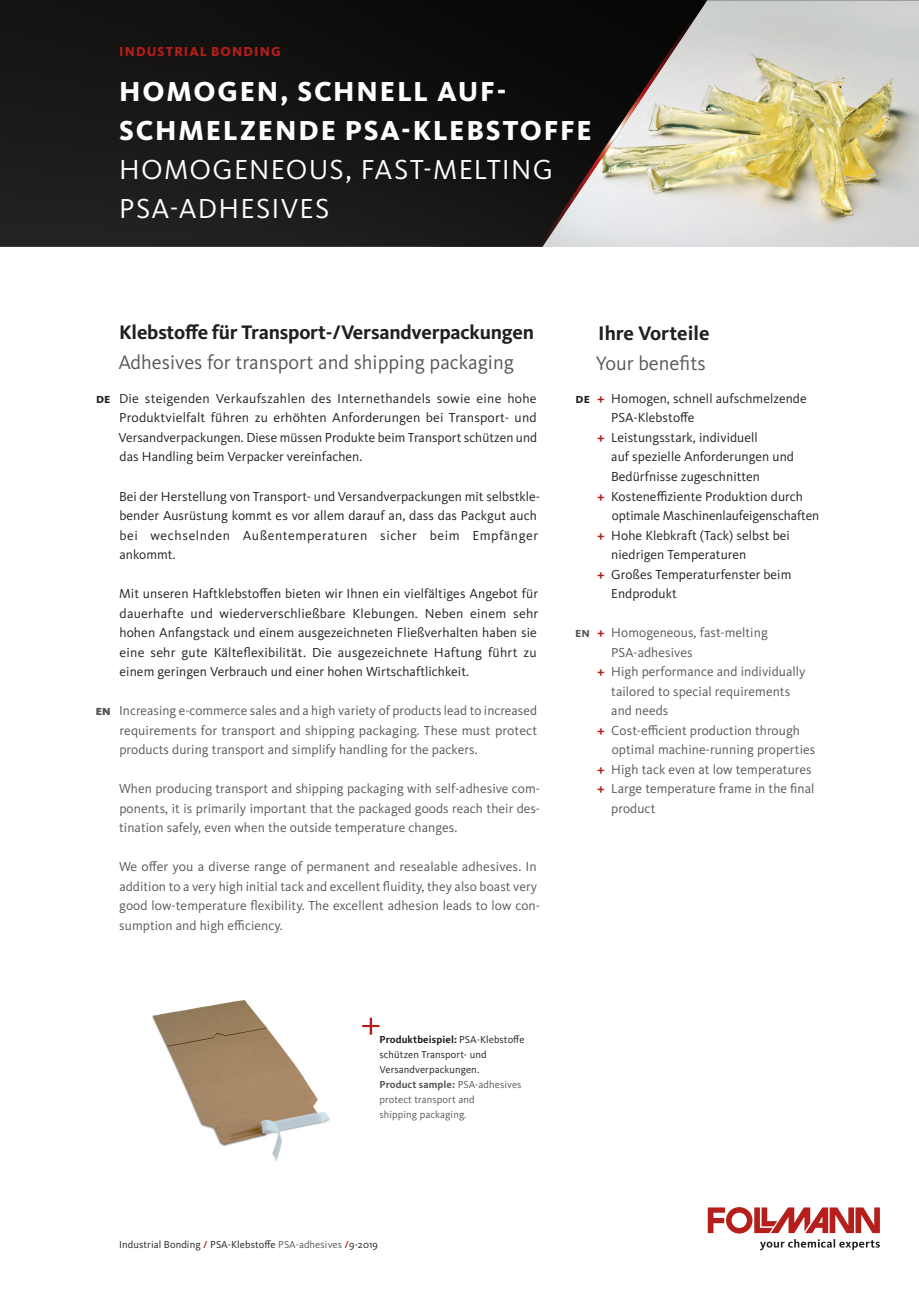
<style>
.page{position:relative;width:919px;height:1289px;background:#fff}
.page>*{position:absolute;margin:0;border:0;box-sizing:border-box;transform-origin:0 0}
.H3_DE{font:800 28.5px/39px "Kievit Pro";letter-spacing:.065em;color:#fff}
.H3_EN{font:28.5px "Kievit Pro";letter-spacing:.045em;color:#fff}
.H4_DE{font:700 20.25px/29.2px "Kievit Pro";letter-spacing:-.01em;color:#231f20}
.H4_EN{font:20.25px "Kievit Pro";color:#57585a}
.Fließtext_Block_DE{font:13.5px/19.5px "Kievit Pro";letter-spacing:.005em;color:#231f20}
.Fließtext_Block_EN{font:13.5px/19.5px "Kievit Pro";letter-spacing:.005em;color:#57585a}
.H5_DE{font:800 13.5px "Kievit Pro";letter-spacing:.08em;color:#b51e1b}
.Länderkennung{font:700 13.5px "Kievit Pro";color:#231f20}
.Länderkennung-2{font:700 13.5px "Kievit Pro";color:#57585a}
.BU_Marginalien_DE{font:10.5px/15px "Kievit Pro";letter-spacing:.01em;color:#231f20}
.s1{font-weight:400;color:#57585a}
.s2{font-weight:700;color:#b51e1b}
.s3{font-weight:700}
.s4{font-weight:700;color:#57585a}
.s5{color:#57585a}
.s6{font-weight:500;color:#b51e1b}
</style>
<div class="page">
<img style="left:707px;top:1px;width:211px;height:246px">
<img style="left:0;top:0;width:707px;height:247px">
<svg style="left:707px;top:1207px;width:172px;height:43px"></svg>
<svg style="left:537px;top:16px;width:158px;height:231px;background:#73706b"></svg>
<img style="left:152px;top:1000px;width:178px;height:161px">
<svg style="left:362px;top:1017px;width:17px;height:17px"></svg>
<p class="H5_DE" style="left:119px;top:44px;width:163px">INDUSTRIAL BONDING</p>
<p class="H3_DE" style="left:119px;top:72px;width:474px">HOMOGEN, SCHNELL AUF-<br>SCHMELZENDE PSA-KLEBSTOFFE</p>
<p class="H3_EN" style="left:119px;top:153px;width:435px">HOMOGENEOUS, FAST-MELTING</p>
<p class="H3_EN" style="left:119px;top:192px;width:212px">PSA-ADHESIVES</p>
<p class="Länderkennung" style="left:96px;top:390px;width:16px">de</p>
<p class="Länderkennung-2" style="left:96px;top:702px;width:16px">en</p>
<p class="H4_DE" style="left:118px;top:318px;width:417px">Klebstoffe für Transport-/Versandverpackungen<br><span class="s1">Adhesives for transport and shipping packaging</span></p>
<p class="Fließtext_Block_DE" style="left:119px;top:388px;width:420px;text-align:justify">Die steigenden Verkaufszahlen des Internethandels sowie eine hohe Produktvielfalt führen zu erhöhten Anforderungen bei Transport- und Versandverpackungen. Diese müssen Produkte beim Transport schützen und das Handling beim Verpacker vereinfachen.</p>
<p class="Fließtext_Block_DE" style="left:119px;top:486px;width:422px">Bei der Herstellung von Transport- und Versandverpackungen mit selbstkle&shy;bender Ausrüstung kommt es vor allem darauf an, dass das Packgut auch bei wechselnden Außentemperaturen sicher beim Empfänger ankommt.</p>
<p class="Fließtext_Block_DE" style="left:119px;top:583px;width:420px;text-align:justify">Mit unseren Haftklebstoffen bieten wir Ihnen ein vielfältiges Angebot für dauerhafte und wiederverschließbare Klebungen. Neben einem sehr hohen Anfangstack und einem ausgezeichneten Fließverhalten haben sie eine sehr gute Kälteflexibilität. Die ausgezeichnete Haftung führt zu einem geringen Verbrauch und einer hohen Wirtschaftlichkeit.</p>
<p class="Fließtext_Block_EN" style="left:119px;top:700px;width:419px;text-align:justify">Increasing e-commerce sales and a high variety of products lead to increased requirements for transport and shipping packaging. These must protect products during transport and simplify handling for the packers.</p>
<p class="Fließtext_Block_EN" style="left:119px;top:778px;width:422px;text-align:justify">When producing transport and shipping packaging with self-adhesive com&shy;ponents, it is primarily important that the packaged goods reach their des&shy;tination safely, even when the outside temperature changes.</p>
<p class="Fließtext_Block_EN" style="left:119px;top:856px;width:422px">We offer you a diverse range of permanent and resealable adhesives. In addition to a very high initial tack and excellent fluidity, they also boast very good low-temperature flexibility. The excellent adhesion leads to low con&shy;sumption and high efficiency.</p>
<p class="H4_DE" style="left:598px;top:319px;width:113px">Ihre Vorteile</p>
<p class="H4_EN" style="left:596px;top:350px;width:111px">Your benefits</p>
<p class="Fließtext_Block_DE" style="left:611px;top:388px;width:197px;text-indent:-14px"><span class="s2">+</span> Homogen, schnell aufschmelzende<br>PSA-Klebstoffe</p>
<p class="Fließtext_Block_DE" style="left:611px;top:427px;width:184px;text-indent:-14px"><span class="s2">+</span> Leistungsstark, individuell<br>auf spezielle Anforderungen und<br>Bedürfnisse zugeschnitten</p>
<p class="Fließtext_Block_DE" style="left:611px;top:486px;width:209px;text-indent:-14px"><span class="s2">+</span> Kosteneffiziente Produktion durch optimale Maschinenlaufeigenschaften</p>
<p class="Fließtext_Block_DE" style="left:611px;top:525px;width:180px;text-indent:-14px"><span class="s2">+</span> Hohe Klebkraft (Tack) selbst bei niedrigen Temperaturen</p>
<p class="Fließtext_Block_DE" style="left:611px;top:564px;width:182px;text-indent:-14px"><span class="s2">+</span> Großes Temperaturfenster beim<br>Endprodukt</p>
<p class="Fließtext_Block_EN" style="left:611px;top:622px;width:158px;text-indent:-14px"><span class="s2">+</span> Homogeneous, fast-melting<br>PSA-adhesives</p>
<p class="Fließtext_Block_EN" style="left:611px;top:661px;width:196px;text-indent:-14px"><span class="s2">+</span> High performance and individually tailored to special requirements and needs</p>
<p class="Fließtext_Block_EN" style="left:611px;top:720px;width:205px;text-indent:-14px"><span class="s2">+</span> Cost-efficient production through optimal machine-running properties</p>
<p class="Fließtext_Block_EN" style="left:597px;top:759px;width:216px"><span class="s2">+</span> High tack even at low temperatures</p>
<p class="Fließtext_Block_EN" style="left:611px;top:778px;width:205px;text-indent:-14px"><span class="s2">+</span> Large temperature frame in the final product</p>
<p class="Länderkennung" style="left:575px;top:390px;width:16px">de</p>
<p class="Länderkennung-2" style="left:575px;top:624px;width:16px">en</p>
<p class="BU_Marginalien_DE" style="left:379px;top:1031px;width:146px"><span class="s3">Produktbeispiel:</span> PSA-Klebstoffe schützen Transport- und<br>Versandverpackungen.<br><span class="s4">Product sample:</span> <span class="s5">PSA-adhesives protect transport and<br>shipping packaging.</span></p>
<p class="BU_Marginalien_DE" style="left:119px;top:1236px;width:260px">Industrial Bonding <span class="s6">/</span> PSA-Klebstoffe <span class="s5">PSA-adhesives</span> <span class="s6">/</span>9-2019</p>
</div>
